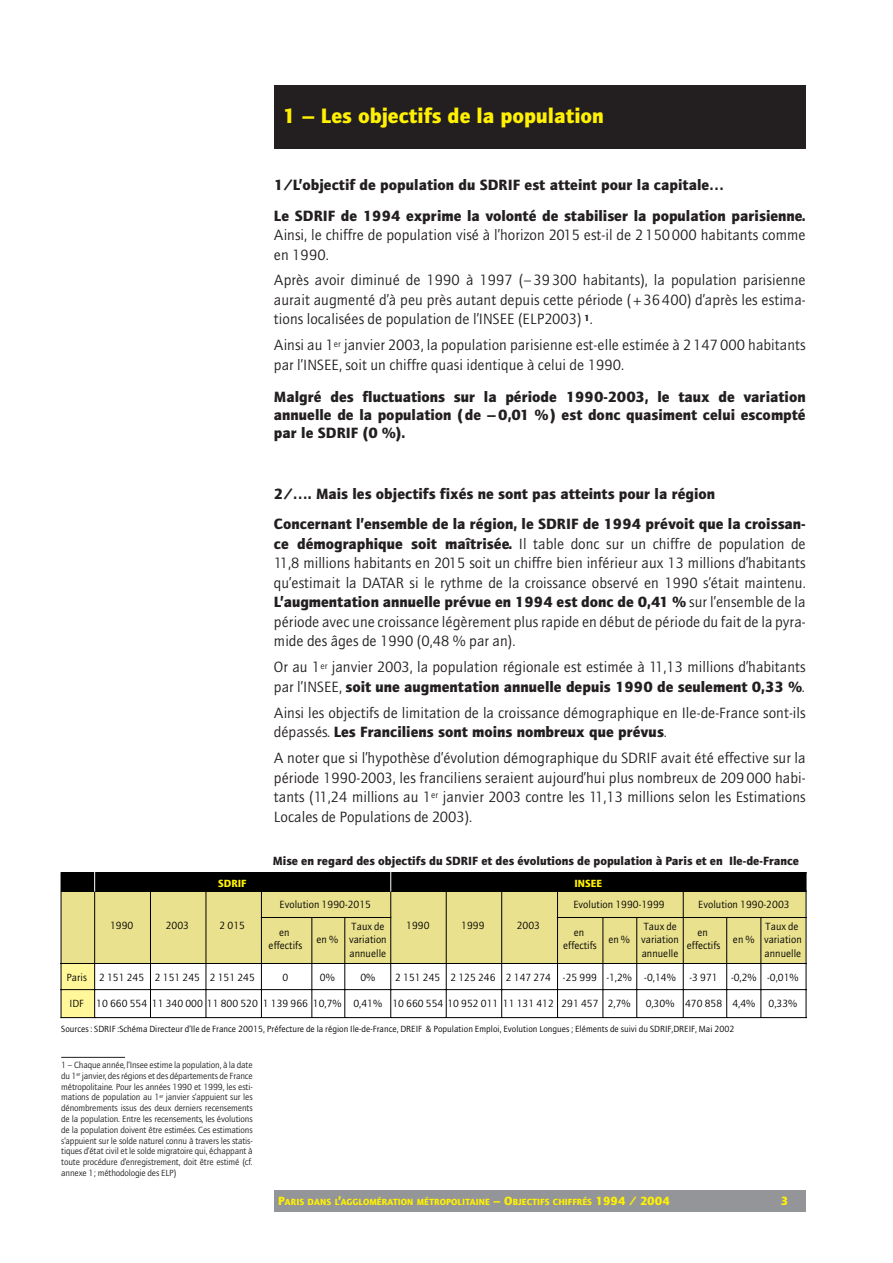
<style>
.page{position:relative;width:893px;height:1263px;background:#fff}
.page>*{position:absolute;margin:0;border:0;box-sizing:border-box;transform-origin:0 0}
.t1{font:900 21px "AT Quay Sans";color:#fff101}
.t2{font:15px/19.5px "AT Quay Sans";color:#231f20}
.t3{font:900 15px/30.2px "AT Quay Sans";color:#231f20}
.t4{font:900 12px "AT Quay Sans";color:#231f20}
.t5{font:900 12px "AT Quay Sans";color:#fff101}
.t6{font:10.5px/13.2px "AT Quay Sans";color:#000;text-align:center}
.t7{font:900 10.5px "AT Quay Sans";color:#fff101}
.t8{font:9px/10.8px "AT Quay Sans";letter-spacing:-.02em;color:#231f20;text-align:justify}
.t9{font:9px "AT Quay Sans";color:#000}
.t10{font:900 9px "AT Quay Sans";color:#fff101}
.s1{font-weight:900}
.s2{font-size:12px}
</style>
<div class="page">
<div style="left:274px;top:1191px;width:531px;height:21px;background:#939598"></div>
<div style="left:274px;top:85px;width:531px;height:64px;background:#231f20"></div>
<div style="left:61px;top:891px;width:744px;height:72px;background:#e9e18d"></div>
<div style="left:61px;top:872px;width:744px;height:19px;background:#000"></div>
<div style="left:61px;top:963px;width:33px;height:55px;background:#fff79a"></div>
<hr style="left:62px;top:891px;width:743px;height:1px;background:#000">
<hr style="left:261px;top:917px;width:130px;height:1px;background:#000">
<hr style="left:557px;top:917px;width:248px;height:1px;background:#000">
<hr style="left:61px;top:963px;width:744px;height:1px;background:#000">
<hr style="left:61px;top:989px;width:745px;height:1px;background:#000">
<hr style="left:61px;top:873px;width:1px;height:145px;background:#000">
<hr style="left:446px;top:891px;width:1px;height:126px;background:#000">
<hr style="left:501px;top:891px;width:1px;height:126px;background:#000">
<hr style="left:557px;top:891px;width:1px;height:126px;background:#000">
<hr style="left:602px;top:917px;width:1px;height:100px;background:#000">
<hr style="left:636px;top:917px;width:1px;height:100px;background:#000">
<hr style="left:683px;top:891px;width:1px;height:126px;background:#000">
<hr style="left:726px;top:917px;width:1px;height:100px;background:#000">
<hr style="left:760px;top:917px;width:1px;height:100px;background:#000">
<hr style="left:61px;top:1017px;width:745px;height:1px;background:#000">
<hr style="left:805px;top:873px;width:1px;height:145px;background:#000">
<hr style="left:94px;top:891px;width:1px;height:127px;background:#000">
<hr style="left:150px;top:891px;width:1px;height:126px;background:#000">
<hr style="left:206px;top:891px;width:1px;height:126px;background:#000">
<hr style="left:261px;top:891px;width:1px;height:126px;background:#000">
<hr style="left:311px;top:917px;width:1px;height:100px;background:#000">
<hr style="left:344px;top:917px;width:1px;height:100px;background:#000">
<hr style="left:390px;top:892px;width:1px;height:125px;background:#000">
<svg style="left:390px;top:872px;width:1px;height:20px"></svg>
<svg style="left:94px;top:872px;width:1px;height:20px"></svg>
<hr style="left:61px;top:1057px;width:64px;height:1px;background:#231f20">
<h1 class="t1" style="left:282px;top:108px;width:323px">1 – Les objectifs de la population</h1>
<p class="t3" style="left:274px;top:172px;width:533px">1/L’objectif de population du SDRIF est atteint pour la capitale…<br>Le SDRIF de 1994 exprime la volonté de stabiliser la population parisienne.</p>
<p class="t2" style="left:274px;top:227px;width:533px">Ainsi, le chiffre de population visé à l’horizon 2015 est-il de 2 150 000 habitants comme en 1990.</p>
<p class="t2" style="left:274px;top:272px;width:533px;text-align:justify">Après avoir diminué de 1990 à 1997 (– 39 300 habitants), la population parisienne aurait augmenté d’à peu près autant depuis cette période ( + 36 400) d’après les estima&shy;tions localisées de population de l’INSEE (ELP2003) <sup>1</sup>.</p>
<p class="t2" style="left:274px;top:337px;width:533px">Ainsi au 1<sup>er</sup> janvier 2003, la population parisienne est-elle estimée à 2 147 000 habitants par l’INSEE, soit un chiffre quasi identique à celui de 1990.</p>
<p class="t3" style="left:274px;top:389px;width:533px;line-height:18px;text-align:justify">Malgré des fluctuations sur la période 1990-2003, le taux de variation annuelle de la population (de –0,01 %) est donc quasiment celui escompté par le SDRIF (0 %).</p>
<p class="t3" style="left:274px;top:481px;width:533px">2/…. Mais les objectifs fixés ne sont pas atteints pour la région<br>Concernant l’ensemble de la région, le SDRIF de 1994 prévoit que la croissan-</p>
<p class="t2" style="left:274px;top:536px;width:533px;text-align:justify"><span class="s1">ce démographique soit maîtrisée.</span> Il table donc sur un chiffre de population de 11,8 millions habitants en 2015 soit un chiffre bien inférieur aux 13 millions d’habitants qu’estimait la DATAR si le rythme de la croissance observé en 1990 s’était maintenu.<br><span class="s1">L’augmentation annuelle prévue en 1994 est donc de 0,41 %</span> sur l’ensemble de la période avec une croissance légèrement plus rapide en début de période du fait de la pyra&shy;mide des âges de 1990 (0,48 % par an).</p>
<p class="t2" style="left:274px;top:659px;width:533px">Or au 1<sup>er</sup> janvier 2003, la population régionale est estimée à 11,13 millions d’habitants par l’INSEE, <span class="s1">soit une augmentation annuelle depuis 1990 de seulement 0,33 %</span>.</p>
<p class="t2" style="left:274px;top:704px;width:533px">Ainsi les objectifs de limitation de la croissance démographique en Ile-de-France sont-ils dépassés. <span class="s1">Les Franciliens sont moins nombreux que prévus</span>.</p>
<p class="t2" style="left:274px;top:750px;width:533px;text-align:justify">A noter que si l’hypothèse d’évolution démographique du SDRIF avait été effective sur la période 1990-2003, les franciliens seraient aujourd’hui plus nombreux de 209 000 habi&shy;tants (11,24 millions au 1<sup>er</sup> janvier 2003 contre les 11,13 millions selon les Estimations Locales de Populations de 2003).</p>
<p class="t4" style="left:273px;top:857px;width:527px">Mise en regard des objectifs du SDRIF et des évolutions de population à Paris et en Ile-de-France</p>
<p class="t7" style="left:218px;top:880px;width:30px">SDRIF</p>
<p class="t7" style="left:574px;top:880px;width:29px">INSEE</p>
<p class="t6" style="left:279px;top:899px;width:93px">Evolution 1990-2015</p>
<p class="t6" style="left:573px;top:899px;width:93px">Evolution 1990-1999</p>
<p class="t6" style="left:698px;top:899px;width:93px">Evolution 1990-2003</p>
<p class="t6" style="left:110px;top:920px;width:25px">1990</p>
<p class="t6" style="left:219px;top:920px;width:27px">2 015</p>
<p class="t6" style="left:166px;top:920px;width:25px">2003</p>
<p class="t6" style="left:516px;top:920px;width:25px">2003</p>
<p class="t6" style="left:406px;top:920px;width:25px">1990</p>
<p class="t6" style="left:461px;top:920px;width:25px">1999</p>
<p class="t6" style="left:349px;top:921px;width:39px;text-align:left">Taux de variation annuelle</p>
<p class="t6" style="left:563px;top:927px;width:35px">en effectifs</p>
<p class="t6" style="left:608px;top:934px;width:23px">en %</p>
<p class="t6" style="left:268px;top:927px;width:35px">en effectifs</p>
<p class="t6" style="left:316px;top:934px;width:23px">en %</p>
<p class="t6" style="left:641px;top:921px;width:39px;text-align:left">Taux de variation annuelle</p>
<p class="t6" style="left:686px;top:927px;width:35px">en effectifs</p>
<p class="t6" style="left:733px;top:934px;width:23px">en %</p>
<p class="t6" style="left:764px;top:921px;width:39px;text-align:left">Taux de variation annuelle</p>
<p class="t6" style="left:66px;top:972px;width:190px">Paris 2 151 245 2 151 245 2 151 245</p>
<p class="t6" style="left:282px;top:972px;width:7px">0</p>
<p class="t6" style="left:320px;top:972px;width:16px">0%</p>
<p class="t6" style="left:360px;top:972px;width:16px">0%</p>
<p class="t6" style="left:395px;top:972px;width:282px">2 151 245 2 125 246 2 147 274 -25 999 -1,2% -0,14%</p>
<p class="t6" style="left:689px;top:972px;width:30px">-3 971</p>
<p class="t6" style="left:731px;top:972px;width:69px">-0,2% -0,01%</p>
<p class="t6" style="left:69px;top:998px;width:562px">IDF 10 660 554 11 340 000 11 800 520 1 139 966 10,7% 0,41% 10 660 554 10 952 011 11 131 412 291 457 2,7%</p>
<p class="t6" style="left:645px;top:998px;width:111px">0,30% 470 858 4,4%</p>
<p class="t6" style="left:768px;top:998px;width:30px">0,33%</p>
<p class="t9" style="left:61px;top:1026px;width:674px">Sources : SDRIF :Schéma Directeur d’Ile de France 20015, Préfecture de la région Ile-de-France, DREIF &amp; Population Emploi, Evolution Longues ; Eléments de suivi du SDRIF,DREIF, Mai 2002</p>
<p class="t8" style="left:61px;top:1060px;width:193px">1 – Chaque année, l’Insee estime la population, à la date du 1<sup>er</sup> janvier, des régions et des départements de France métropolitaine. Pour les années 1990 et 1999, les esti&shy;mations de population au 1<sup>er</sup> janvier s’appuient sur les dénombrements issus des deux derniers recensements de la population. Entre les recensements, les évolutions de la population doivent être estimées. Ces estimations s’appuient sur le solde naturel connu à travers les statis&shy;tiques d’état civil et le solde migratoire qui, échappant à toute procédure d’enregistrement, doit être estimé (cf. annexe 1; méthodologie des ELP)</p>
<p class="t10" style="left:278px;top:1198px;width:393px"><span class="s2">P</span>ARIS DANS L<span class="s2">’</span>AGGLOMÉRATION MÉTROPOLITAINE <span class="s2">– O</span>BJECTIFS CHIFFRÉS <span class="s2">1994 / 2004</span></p>
<p class="t5" style="left:780px;top:1196px;width:9px">3</p>
</div>
